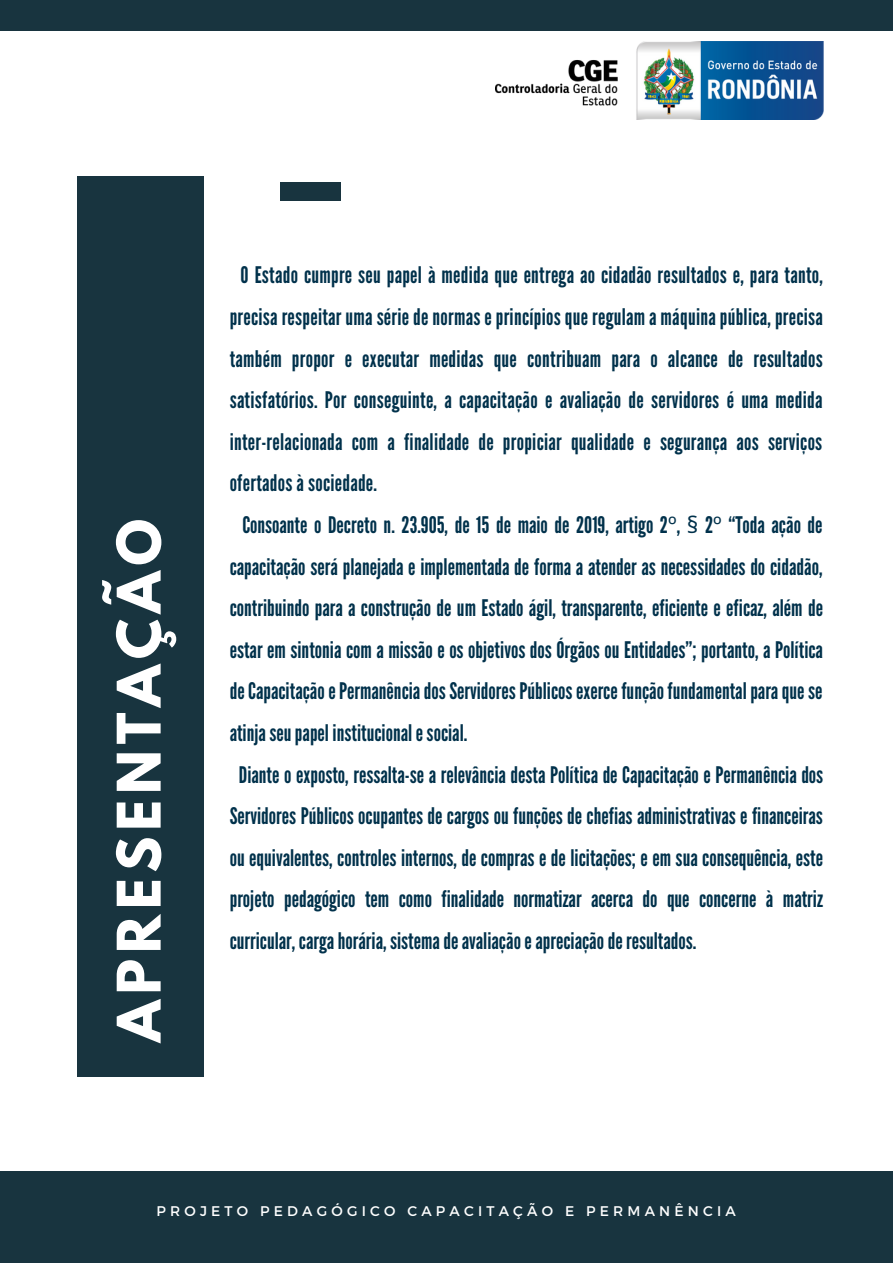
<style>
.page{position:relative;width:893px;height:1264px;background:#fff}
.page>*{position:absolute;margin:0;border:0;box-sizing:border-box;transform-origin:0 0}
.t1{font:700 53.25px "League Spartan";letter-spacing:.11em;color:#fff}
.t2{font:22.8px "League Gothic";color:#00314b}
.t3{font:13.95px "Montserrat";letter-spacing:.3em;color:#fff}
.s1{font-family:"Noto Sans"}
</style>
<div class="page">
<div style="left:78px;top:176px;width:126px;height:900px;background:#18343f"></div>
<div style="left:0;top:1171px;width:892px;height:91px;background:#18343f"></div>
<div style="left:0;top:0;width:892px;height:30px;background:#18343f"></div>
<div style="left:279px;top:182px;width:61px;height:18px;background:#18343f"></div>
<img style="left:495px;top:41px;width:328px;height:79px">
<h1 class="t1" style="left:113px;top:1042px;width:524px;rotate:-90deg">APRESENTAÇÃO</h1>
<p class="t2" style="left:240px;top:262px;width:583px">O Estado cumpre seu papel à medida que entrega ao cidadão resultados e, para tanto,</p>
<p class="t2" style="left:230px;top:303px;width:594px">precisa respeitar uma série de normas e princípios que regulam a máquina pública, precisa</p>
<p class="t2" style="left:230px;top:345px;width:594px">também propor e executar medidas que contribuam para o alcance de resultados</p>
<p class="t2" style="left:230px;top:387px;width:594px">satisfatórios. Por conseguinte, a capacitação e avaliação de servidores é uma medida</p>
<p class="t2" style="left:230px;top:428px;width:594px">inter-relacionada com a finalidade de propiciar qualidade e segurança aos serviços</p>
<p class="t2" style="left:230px;top:470px;width:149px">ofertados à sociedade.</p>
<p class="t2" style="left:242px;top:511px;width:581px">Consoante o Decreto n. 23.905, de 15 de maio de 2019, artigo 2<span class="s1">º</span>, <span class="s1">§</span> 2<span class="s1">º</span> “Toda ação de</p>
<p class="t2" style="left:230px;top:553px;width:594px">capacitação será planejada e implementada de forma a atender as necessidades do cidadão,</p>
<p class="t2" style="left:230px;top:595px;width:594px">contribuindo para a construção de um Estado ágil, transparente, eficiente e eficaz, além de</p>
<p class="t2" style="left:230px;top:636px;width:594px">estar em sintonia com a missão e os objetivos dos Órgãos ou Entidades”; portanto, a Política</p>
<p class="t2" style="left:230px;top:678px;width:594px">deCapacitaçãoePermanênciadosServidoresPúblicosexercefunçãofundamentalparaquese</p>
<p class="t2" style="left:230px;top:719px;width:239px">atinjaseupapel institucionalesocial.</p>
<p class="t2" style="left:239px;top:761px;width:586px">Diante o exposto, ressalta-se a relevância desta Política de Capacitação e Permanência dos</p>
<p class="t2" style="left:230px;top:803px;width:594px">Servidores Públicos ocupantes de cargos ou funções de chefias administrativas e financeiras</p>
<p class="t2" style="left:230px;top:844px;width:595px">ou equivalentes, controles internos, de compras e de licitações; e em sua consequência, este</p>
<p class="t2" style="left:230px;top:886px;width:594px">projeto pedagógico tem como finalidade normatizar acerca do que concerne à matriz</p>
<p class="t2" style="left:230px;top:927px;width:468px">curricular,cargahorária,sistemadeavaliaçãoeapreciaçãoderesultados.</p>
<p class="t3" style="left:156px;top:1202px;width:581px">PROJETO PEDAGÓGICO CAPACITAÇÃO E PERMANÊNCIA</p>
</div>
